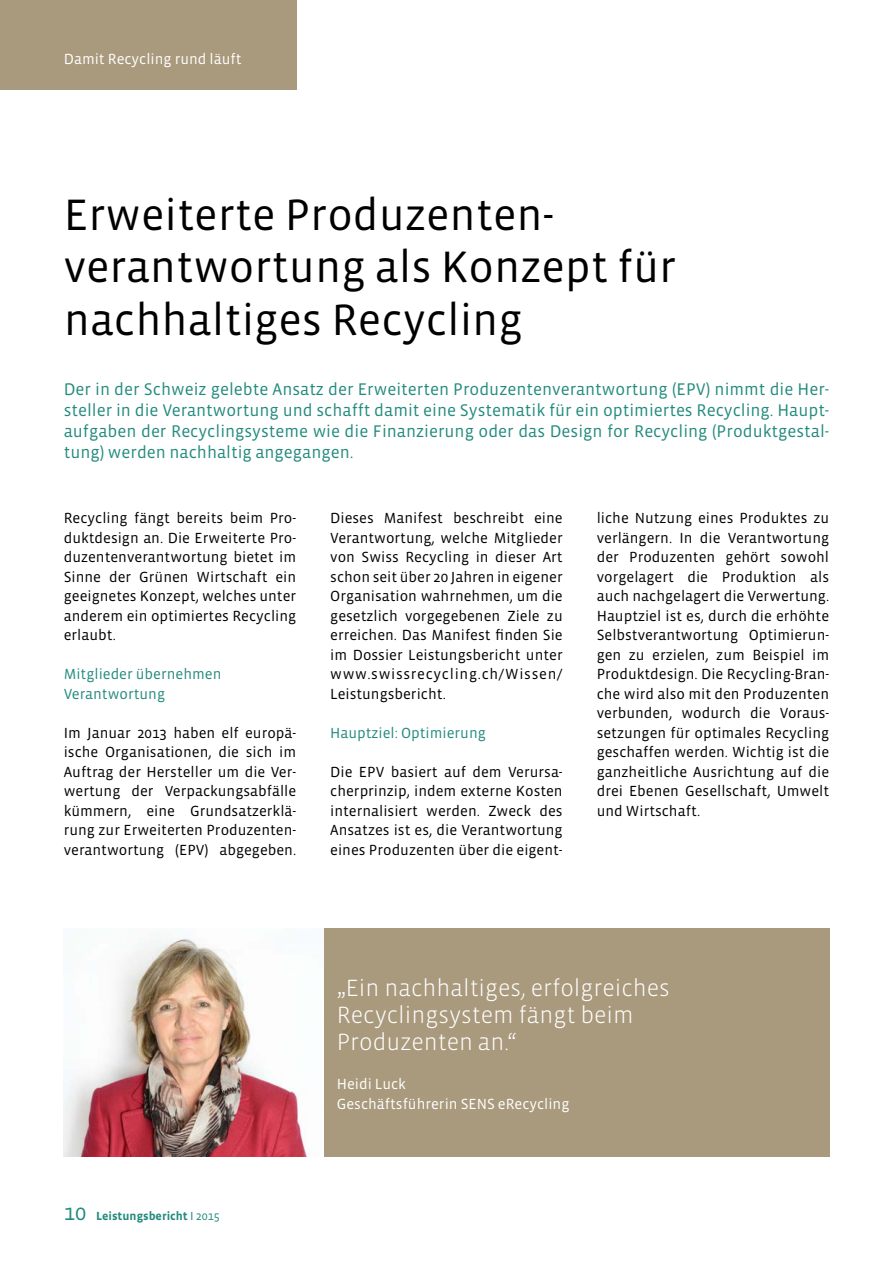
<style>
.page{position:relative;width:893px;height:1263px;background:#fff}
.page>*{position:absolute;margin:0;border:0;box-sizing:border-box;transform-origin:0 0}
.t1{font:45px "Vista Sans OT";color:#000}
.t2{font:300 24px "Vista Sans OT";color:#fff}
.t3{font:17.25px/21px "Vista Sans OT";color:#238b7e;text-align:justify}
.t4{font:15px/19.5px "Vista Sans OT";color:#000;text-align:justify}
.t5{font:15px "Vista Sans OT";color:#fff}
.t6{font:15px "Vista Sans OT";color:#238b7e}
.t7{font:700 12px "Vista Sans OT";color:#238b7e}
.s1{font-weight:400;font-size:22.5px}
.s2{font-family:"Myriad Pro";font-weight:400}
.s3{font-weight:400}
</style>
<div class="page">
<div style="left:0;top:0;width:296px;height:89px;background:#a99a7d"></div>
<img style="left:64px;top:935px;width:245px;height:222px">
<div style="left:324px;top:928px;width:505px;height:229px;background:#a99a7d"></div>
<p class="t5" style="left:64px;top:51px;width:179px">Damit Recycling rund läuft</p>
<p class="t1" style="left:64px;top:191px;width:492px">Erweiterte Produzenten-</p>
<p class="t1" style="left:64px;top:244px;width:614px">verantwortung als Konzept für</p>
<p class="t1" style="left:64px;top:296px;width:460px">nachhaltiges Recycling</p>
<p class="t3" style="left:64px;top:379px;width:767px">Der in der Schweiz gelebte Ansatz der Erweiterten Produzentenverantwortung (EPV) nimmt die Her&shy;steller in die Verantwortung und schafft damit eine Systematik für ein optimiertes Recycling. Haupt&shy;aufgaben der Recyclingsysteme wie die Finanzierung oder das Design for Recycling (Produktgestal&shy;tung) werden nachhaltig angegangen.</p>
<p class="t4" style="left:64px;top:508px;width:234px">Recycling fängt bereits beim Pro&shy;duktdesign an. Die Erweiterte Pro&shy;duzentenverantwortung bietet im Sinne der Grünen Wirtschaft ein geeignetes Konzept, welches unter anderem ein optimiertes Recycling erlaubt.</p>
<p class="t6" style="left:64px;top:666px;width:159px">Mitglieder übernehmen</p>
<p class="t6" style="left:64px;top:686px;width:103px">Verantwortung</p>
<p class="t4" style="left:64px;top:723px;width:234px">Im Januar 2013 haben elf europä&shy;ische Organisationen, die sich im Auftrag der Hersteller um die Ver&shy;wertung der Verpackungsabfälle kümmern, eine Grundsatzerklä&shy;rung zur Erweiterten Produzenten&shy;verantwortung (EPV) abgegeben.</p>
<p class="t4" style="left:330px;top:508px;width:234px">Dieses Manifest beschreibt eine Verantwortung, welche Mitglieder von Swiss Recycling in dieser Art schon seit über 20 Jahren in eigener Organisation wahrnehmen, um die gesetzlich vorgegebenen Ziele zu erreichen. Das Manifest finden Sie im Dossier Leistungsbericht unter www.swissrecycling.ch/Wissen/ Leistungsbericht.</p>
<p class="t6" style="left:330px;top:725px;width:157px">Hauptziel: Optimierung</p>
<p class="t4" style="left:330px;top:762px;width:234px">Die EPV basiert auf dem Verursa&shy;cherprinzip, indem externe Kosten internalisiert werden. Zweck des Ansatzes ist es, die Verantwortung eines Produzenten über die eigent-</p>
<p class="t4" style="left:597px;top:508px;width:234px">liche Nutzung eines Produktes zu verlängern. In die Verantwortung der Produzenten gehört sowohl vorgelagert die Produktion als auch nachgelagert die Verwertung.<br>Hauptziel ist es, durch die erhöhte Selbstverantwortung Optimierun&shy;gen zu erzielen, zum Beispiel im Produktdesign. Die Recycling-Bran&shy;che wird also mit den Produzenten verbunden, wodurch die Voraus&shy;setzungen für optimales Recycling geschaffen werden. Wichtig ist die ganzheitliche Ausrichtung auf die drei Ebenen Gesellschaft, Umwelt und Wirtschaft.</p>
<p class="t7" style="left:64px;top:1210px;width:158px"><span class="s1">10</span> Leistungsbericht <span class="s2">І</span> <span class="s3">2015</span></p>
<p class="t2" style="left:337px;top:976px;width:335px">„Ein nachhaltiges, erfolgreiches</p>
<p class="t2" style="left:337px;top:1003px;width:298px">Recyclingsystem fängt beim</p>
<p class="t2" style="left:337px;top:1030px;width:182px">Produzenten an.“</p>
<p class="t5" style="left:337px;top:1076px;width:71px">Heidi Luck</p>
<p class="t5" style="left:337px;top:1096px;width:234px">Geschäftsführerin SENS eRecycling</p>
</div>
